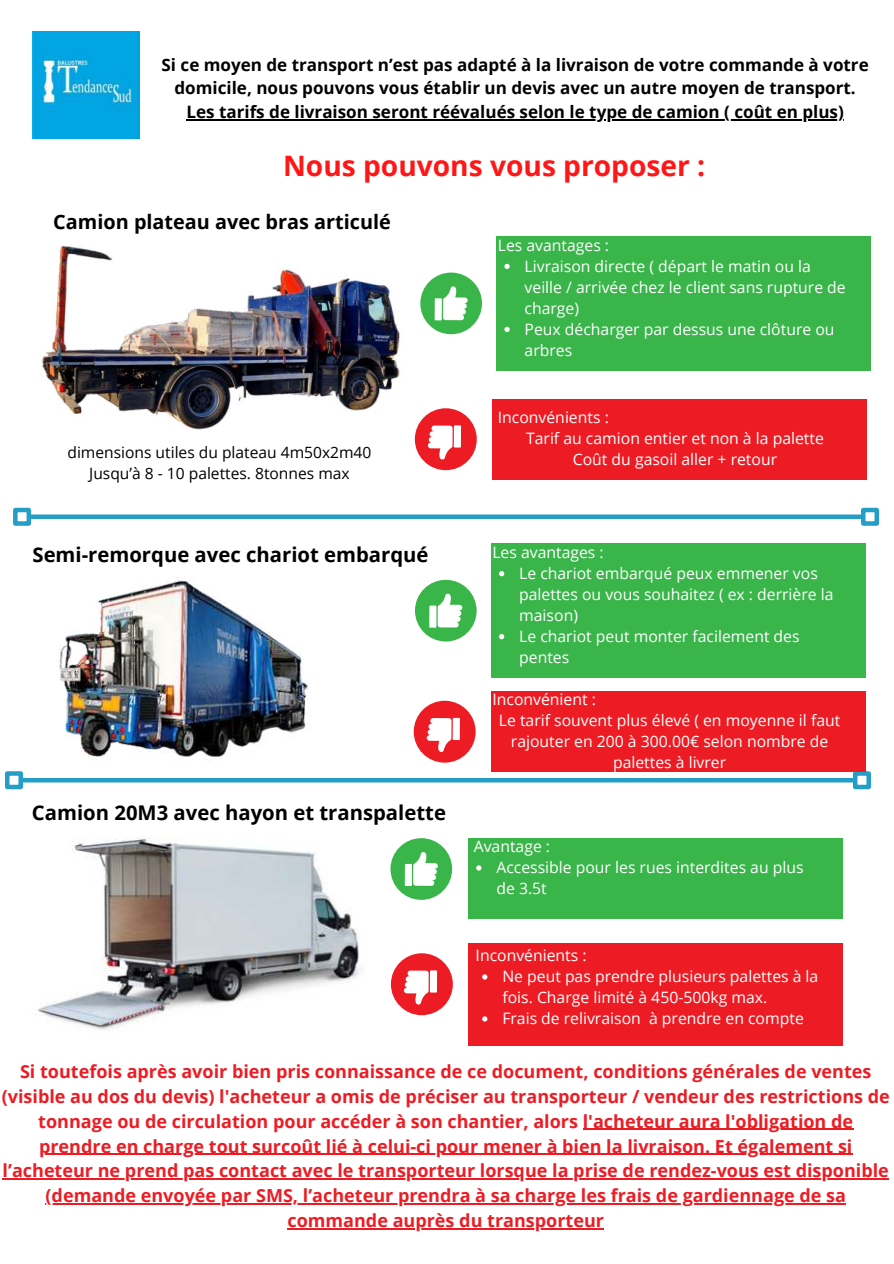
<style>
.page{position:relative;width:894px;height:1264px;background:#fff}
.page>*{position:absolute;margin:0;border:0;box-sizing:border-box;transform-origin:0 0}
.t1{font:700 28.05px "Open Sans";color:#ff1616}
.t2{font:700 20.25px "Open Sans";color:#000}
.t3{font:700 19.8px "Open Sans";color:#000}
.t4{font:700 18px/24.8px "Open Sans";color:#ed1c24;text-align:center}
.t5{font:700 17.1px/23.5px "Open Sans";color:#000;text-align:center}
.t6{font:15.75px/21px "Open Sans";color:#fff}
.t7{font:15.6px/21.8px "Open Sans";color:#000;text-align:center}
</style>
<div class="page">
<img style="left:33px;top:31px;width:107px;height:107px">
<img style="left:41px;top:245px;width:379px;height:197px">
<div style="left:420px;top:272px;width:62px;height:62px;background:#39b54a;border-radius:50%"></div>
<svg style="left:434px;top:286px;width:33px;height:34px"></svg>
<div style="left:496px;top:236px;width:374px;height:135px;background:#39b54a"></div>
<div style="left:30px;top:514px;width:831px;height:5px;background:#249ec6"></div>
<div style="left:13px;top:508px;width:18px;height:18px;border:4px solid #249ec6"></div>
<div style="left:860px;top:508px;width:18px;height:18px;border:4px solid #249ec6"></div>
<img style="left:59px;top:577px;width:249px;height:184px">
<img style="left:37px;top:836px;width:324px;height:195px">
<div style="left:415px;top:579px;width:61px;height:62px;background:#39b54a;border-radius:50%"></div>
<svg style="left:429px;top:593px;width:33px;height:34px"></svg>
<div style="left:491px;top:544px;width:374px;height:134px;background:#39b54a"></div>
<hr style="left:22px;top:778px;width:831px;height:4px;background:#249ec6">
<div style="left:5px;top:771px;width:18px;height:18px;border:4px solid #249ec6"></div>
<div style="left:852px;top:771px;width:18px;height:18px;border:4px solid #249ec6"></div>
<div style="left:390px;top:838px;width:62px;height:62px;background:#39b54a;border-radius:50%"></div>
<svg style="left:404px;top:852px;width:33px;height:34px"></svg>
<div style="left:468px;top:838px;width:374px;height:80px;background:#39b54a"></div>
<div style="left:391px;top:953px;width:61px;height:62px;background:#ed1c24;border-radius:50%"></div>
<svg style="left:404px;top:970px;width:33px;height:34px"></svg>
<hr style="left:186px;top:119px;width:657px;height:1px;background:#000">
<svg style="left:504px;top:264px;width:5px;height:5px"></svg>
<svg style="left:504px;top:327px;width:5px;height:5px"></svg>
<svg style="left:499px;top:571px;width:5px;height:5px"></svg>
<svg style="left:499px;top:634px;width:5px;height:5px"></svg>
<svg style="left:476px;top:865px;width:5px;height:5px"></svg>
<div style="left:468px;top:943px;width:374px;height:103px;background:#ed1c24"></div>
<svg style="left:482px;top:974px;width:5px;height:5px"></svg>
<svg style="left:482px;top:1016px;width:5px;height:5px"></svg>
<div style="left:415px;top:408px;width:61px;height:62px;background:#ed1c24;border-radius:50%"></div>
<svg style="left:427px;top:425px;width:34px;height:34px"></svg>
<div style="left:492px;top:399px;width:374px;height:80px;background:#ed1c24"></div>
<div style="left:413px;top:700px;width:62px;height:62px;background:#ed1c24;border-radius:50%"></div>
<svg style="left:426px;top:718px;width:34px;height:34px"></svg>
<div style="left:491px;top:691px;width:374px;height:81px;background:#ed1c24"></div>
<hr style="left:582px;top:1128px;width:271px;height:1px;background:#ed1c24">
<hr style="left:39px;top:1153px;width:813px;height:1px;background:#ed1c24">
<hr style="left:3px;top:1178px;width:885px;height:1px;background:#ed1c24">
<hr style="left:45px;top:1203px;width:800px;height:1px;background:#ed1c24">
<hr style="left:287px;top:1227px;width:317px;height:1px;background:#ed1c24">
<p class="t5" style="left:161px;top:52px;width:708px">Si ce moyen de transport n’est pas adapté à la livraison de votre commande à votre domicile, nous pouvons vous établir un devis avec un autre moyen de transport.<br>Les tarifs de livraison seront réévalués selon le type de camion ( coût en plus)</p>
<h1 class="t1" style="left:283px;top:146px;width:423px">Nous pouvons vous proposer :</h1>
<p class="t3" style="left:53px;top:208px;width:339px">Camion plateau avec bras articulé</p>
<p class="t7" style="left:67px;top:440px;width:305px">dimensions utiles du plateau 4m50x2m40<br>Jusqu’à 8 - 10 palettes. 8tonnes max</p>
<p class="t6" style="left:524px;top:234px;width:322px;text-indent:-27px">Les avantages :<br>Livraison directe ( départ le matin ou la veille / arrivée chez le client sans rupture de charge)<br>Peux décharger par dessus une clôture ou arbres</p>
<p class="t6" style="left:497px;top:407px;width:112px">Inconvénients :</p>
<p class="t6" style="left:526px;top:428px;width:299px">Tarif au camion entier et non à la palette</p>
<p class="t6" style="left:572px;top:449px;width:206px">Coût du gasoil aller + retour</p>
<p class="t2" style="left:32px;top:540px;width:397px">Semi-remorque avec chariot embarqué</p>
<p class="t6" style="left:519px;top:541px;width:315px;text-indent:-27px">Les avantages :<br>Le chariot embarqué peux emmener vos palettes ou vous souhaitez ( ex : derrière la maison)<br>Le chariot peut monter facilement des pentes</p>
<p class="t2" style="left:32px;top:798px;width:415px">Camion 20M3 avec hayon et transpalette</p>
<p class="t6" style="left:492px;top:688px;width:105px">Inconvénient :</p>
<p class="t6" style="left:499px;top:709px;width:343px">Le tarif souvent plus élevé ( en moyenne il faut</p>
<p class="t6" style="left:510px;top:730px;width:319px">rajouter en 200 à 300.00€ selon nombre de</p>
<p class="t6" style="left:613px;top:751px;width:115px">palettes à livrer</p>
<p class="t6" style="left:496px;top:835px;width:308px;text-indent:-23px">Avantage :<br>Accessible pour les rues interdites au plus de 3.5t</p>
<p class="t6" style="left:502px;top:944px;width:317px;text-indent:-27px">Inconvénients :<br>Ne peut pas prendre plusieurs palettes à la fois. Charge limité à 450-500kg max.<br>Frais de relivraison à prendre en compte</p>
<p class="t4" style="left:2px;top:1058px;width:889px">Si toutefois après avoir bien pris connaissance de ce document, conditions générales de ventes (visible au dos du devis) l'acheteur a omis de préciser au transporteur / vendeur des restrictions de tonnage ou de circulation pour accéder à son chantier, alors l'acheteur aura l'obligation de prendre en charge tout surcoût lié à celui-ci pour mener à bien la livraison. Et également si l’acheteur ne prend pas contact avec le transporteur lorsque la prise de rendez-vous est disponible (demande envoyée par SMS, l’acheteur prendra à sa charge les frais de gardiennage de sa commande auprès du transporteur</p>
</div>
